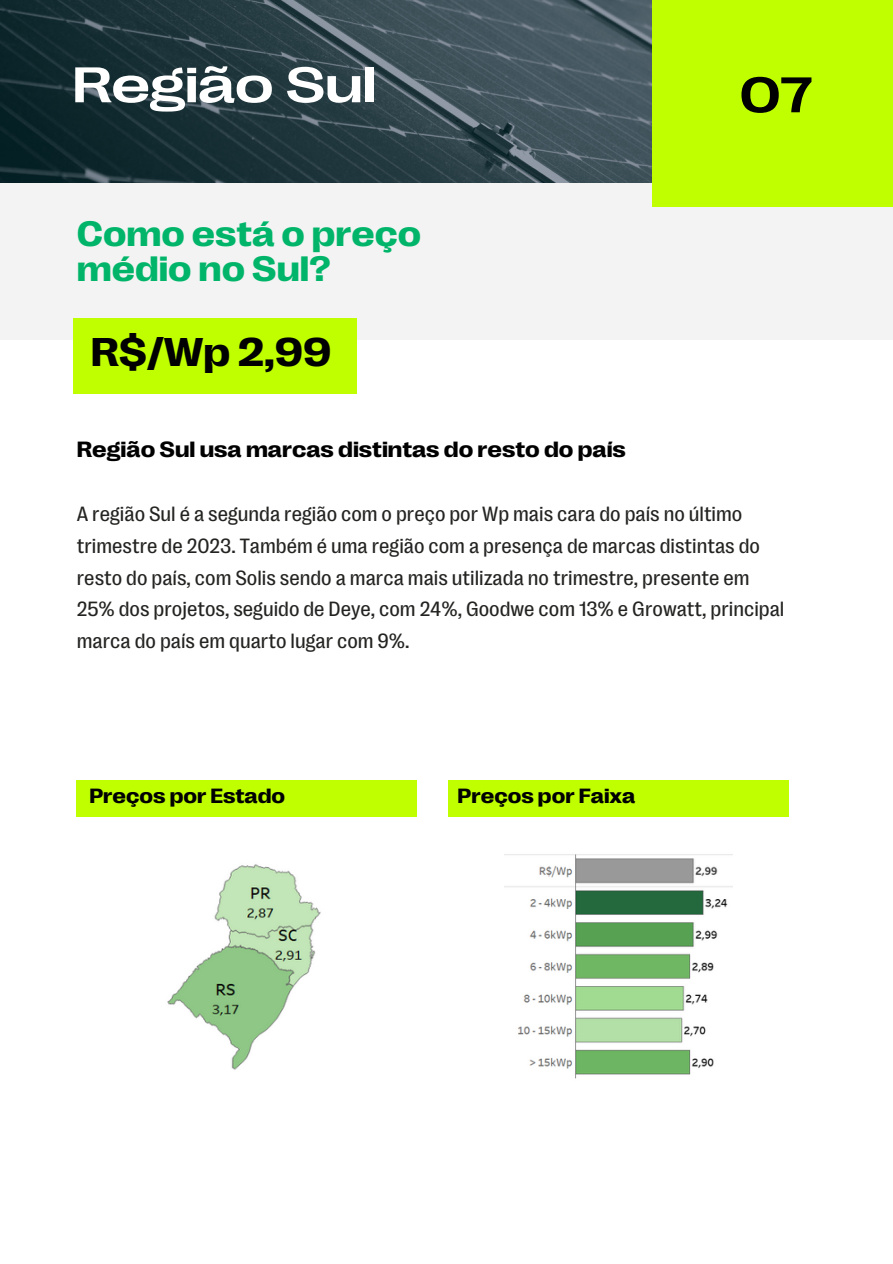
<style>
.page{position:relative;width:893px;height:1264px;background:#fff}
.page>*{position:absolute;margin:0;border:0;box-sizing:border-box;transform-origin:0 0}
.t1{font:500 51px "Right Grotesk Spatial";color:#fff}
.t2{font:500 51px "Right Grotesk Spatial";color:#000}
.t3{font:700 expanded 40.95px "Right Grotesk";color:#000}
.t4{font:700 expanded 36px/34.8px "Right Grotesk";color:#00b569}
.t5{font:700 expanded 22.5px "Right Grotesk";color:#000}
.t6{font:21px/31.5px "Right Grotesk";color:#232321}
.t7{font:700 expanded 21px "Right Grotesk";color:#000}
</style>
<div class="page">
<div style="left:0;top:170px;width:892px;height:169px;background:#f3f3f3"></div>
<div style="left:73px;top:318px;width:283px;height:75px;background:#bfff00"></div>
<img style="left:0;top:0;width:652px;height:182px">
<div style="left:652px;top:0;width:240px;height:206px;background:#bfff00"></div>
<div style="left:77px;top:780px;width:340px;height:36px;background:#bfff00"></div>
<div style="left:448px;top:780px;width:340px;height:36px;background:#bfff00"></div>
<img style="left:167px;top:864px;width:154px;height:206px">
<img style="left:505px;top:854px;width:227px;height:225px">
<p class="t1" style="left:73px;top:67px;width:304px">Região Sul</p>
<p class="t4" style="left:77px;top:219px;width:346px">Como está o preço médio no Sul?</p>
<p class="t3" style="left:91px;top:338px;width:242px">R$/Wp 2,99</p>
<p class="t5" style="left:77px;top:441px;width:550px">Região Sul usa marcas distintas do resto do país</p>
<p class="t2" style="left:739px;top:77px;width:74px">07</p>
<p class="t6" style="left:77px;top:500px;width:709px">A região Sul é a segunda região com o preço por Wp mais cara do país no último trimestre de 2023. Também é uma região com a presença de marcas distintas do resto do país, com Solis sendo a marca mais utilizada no trimestre, presente em 25% dos projetos, seguido de Deye, com 24%, Goodwe com 13% e Growatt, principal marca do país em quarto lugar com 9%.</p>
<p class="t7" style="left:89px;top:788px;width:197px">Preços por Estado</p>
<p class="t7" style="left:457px;top:788px;width:179px">Preços por Faixa</p>
</div>
